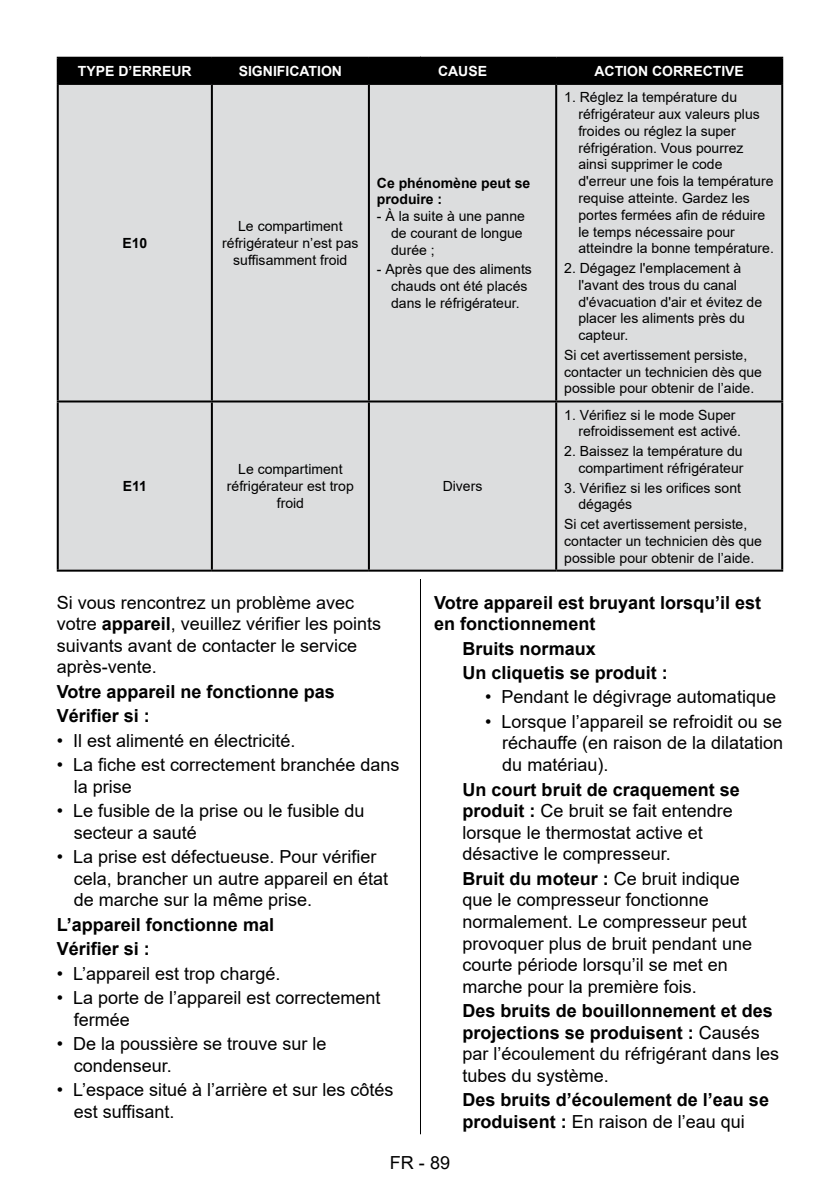
<style>
.page{position:relative;width:840px;height:1191px;background:#fff}
.page>*{position:absolute;margin:0;border:0;box-sizing:border-box;transform-origin:0 0}
.t1{font:18px/21.6px "Arial";color:#000}
.t2{font:700 18px/24.4px "Arial";color:#000}
.t3{font:14px/16.8px "Arial";color:#000}
.t4{font:700 14px "Arial";color:#fff}
.t5{font:700 14px/16.8px "Arial";color:#000}
.s1{font-weight:700}
.s2{font-weight:400}
</style>
<div class="page">
<hr style="left:420px;top:57px;width:1px;height:1077px;background:#000">
<div style="left:59px;top:59px;width:721px;height:24px;background:#000"></div>
<div style="left:59px;top:85px;width:721px;height:484px;background:#dcddde"></div>
<hr style="left:57px;top:57px;width:155px;height:2px;background:#000">
<hr style="left:57px;top:59px;width:2px;height:24px;background:#000">
<hr style="left:212px;top:57px;width:157px;height:2px;background:#000">
<hr style="left:211px;top:59px;width:2px;height:24px;background:#000">
<hr style="left:369px;top:57px;width:187px;height:2px;background:#000">
<hr style="left:368px;top:59px;width:2px;height:24px;background:#000">
<hr style="left:556px;top:57px;width:226px;height:2px;background:#000">
<hr style="left:555px;top:59px;width:2px;height:24px;background:#000">
<hr style="left:780px;top:59px;width:2px;height:24px;background:#000">
<hr style="left:57px;top:83px;width:155px;height:2px;background:#000">
<hr style="left:57px;top:85px;width:2px;height:315px;background:#000">
<hr style="left:212px;top:83px;width:157px;height:2px;background:#000">
<hr style="left:211px;top:85px;width:2px;height:315px;background:#000">
<hr style="left:369px;top:83px;width:187px;height:2px;background:#000">
<hr style="left:368px;top:85px;width:2px;height:315px;background:#000">
<hr style="left:556px;top:83px;width:226px;height:2px;background:#000">
<hr style="left:555px;top:85px;width:2px;height:315px;background:#000">
<hr style="left:780px;top:85px;width:2px;height:315px;background:#000">
<hr style="left:57px;top:400px;width:155px;height:2px;background:#000">
<hr style="left:57px;top:402px;width:2px;height:167px;background:#000">
<hr style="left:212px;top:400px;width:157px;height:2px;background:#000">
<hr style="left:211px;top:402px;width:2px;height:167px;background:#000">
<hr style="left:369px;top:400px;width:187px;height:2px;background:#000">
<hr style="left:368px;top:402px;width:2px;height:167px;background:#000">
<hr style="left:556px;top:400px;width:226px;height:2px;background:#000">
<hr style="left:555px;top:402px;width:2px;height:167px;background:#000">
<hr style="left:780px;top:402px;width:2px;height:167px;background:#000">
<hr style="left:57px;top:569px;width:155px;height:2px;background:#000">
<hr style="left:212px;top:569px;width:157px;height:2px;background:#000">
<hr style="left:369px;top:569px;width:187px;height:2px;background:#000">
<hr style="left:556px;top:569px;width:226px;height:2px;background:#000">
<p class="t4" style="left:78px;top:61px;width:115px">TYPE D’ERREUR</p>
<p class="t4" style="left:238px;top:61px;width:105px">SIGNIFICATION</p>
<p class="t4" style="left:438px;top:61px;width:50px">CAUSE</p>
<p class="t4" style="left:594px;top:61px;width:151px">ACTION CORRECTIVE</p>
<p class="t5" style="left:122px;top:235px;width:26px">E10</p>
<p class="t5" style="left:123px;top:478px;width:26px">E11</p>
<p class="t3" style="left:222px;top:218px;width:138px;text-align:center">Le compartiment réfrigérateur n’est pas suffisamment froid</p>
<p class="t5" style="left:376px;top:174px;width:155px">Ce phénomène peut se produire :</p>
<p class="t3" style="left:391px;top:208px;width:135px;text-indent:-14px">- À la suite à une panne de courant de longue durée ;</p>
<p class="t3" style="left:391px;top:261px;width:142px;text-indent:-14px">- Après que des aliments chauds ont été placés dans le réfrigérateur.</p>
<p class="t3" style="left:227px;top:461px;width:128px;text-align:center">Le compartiment réfrigérateur est trop froid</p>
<p class="t3" style="left:442px;top:478px;width:41px">Divers</p>
<p class="t3" style="left:578px;top:89px;width:197px;text-indent:-14px">1. Réglez la température du réfrigérateur aux valeurs plus froides ou réglez la super réfrigération. Vous pourrez ainsi supprimer le code<br>d'erreur une fois la température requise atteinte. Gardez les portes fermées afin de réduire le temps nécessaire pour atteindre la bonne température.</p>
<p class="t3" style="left:578px;top:259px;width:185px;text-indent:-14px">2. Dégagez l'emplacement à l'avant des trous du canal d'évacuation d'air et évitez de placer les aliments près du capteur.</p>
<p class="t3" style="left:564px;top:346px;width:199px">Si cet avertissement persiste, contacter un technicien dès que possible pour obtenir de l’aide.</p>
<p class="t3" style="left:578px;top:406px;width:164px;text-indent:-14px">1. Vérifiez si le mode Super refroidissement est activé.</p>
<p class="t3" style="left:564px;top:443px;width:181px;text-align:right">2. Baissez la température du compartiment réfrigérateur</p>
<p class="t3" style="left:578px;top:479px;width:164px;text-indent:-14px">3. Vérifiez si les orifices sont dégagés</p>
<p class="t3" style="left:564px;top:515px;width:199px">Si cet avertissement persiste, contacter un technicien dès que possible pour obtenir de l’aide.</p>
<p class="t1" style="left:57px;top:591px;width:326px">Si vous rencontrez un problème avec votre <span class="s1">appareil</span>, veuillez vérifier les points suivants avant de contacter le service après-vente.</p>
<p class="t2" style="left:57px;top:679px;width:279px">Votre appareil ne fonctionne pas<br>Vérifier si :</p>
<p class="t1" style="left:57px;top:729px;width:240px">• Il est alimenté en électricité.</p>
<p class="t1" style="left:74px;top:754px;width:327px;text-indent:-17px">• La fiche est correctement branchée dans la prise</p>
<p class="t1" style="left:74px;top:800px;width:292px;text-indent:-17px">• Le fusible de la prise ou le fusible du secteur a sauté</p>
<p class="t1" style="left:74px;top:846px;width:316px;text-indent:-17px">• La prise est défectueuse. Pour vérifier cela, brancher un autre appareil en état de marche sur la même prise.</p>
<p class="t2" style="left:57px;top:912px;width:219px">L’appareil fonctionne mal<br>Vérifier si :</p>
<p class="t1" style="left:57px;top:962px;width:225px">• L’appareil est trop chargé.</p>
<p class="t1" style="left:74px;top:987px;width:308px;text-indent:-17px">• La porte de l’appareil est correctement fermée</p>
<p class="t1" style="left:74px;top:1033px;width:254px;text-indent:-17px">• De la poussière se trouve sur le condenseur.</p>
<p class="t1" style="left:74px;top:1079px;width:321px;text-indent:-17px">• L’espace situé à l’arrière et sur les côtés est suffisant.</p>
<p class="t2" style="left:434px;top:591px;width:328px;line-height:21.6px">Votre appareil est bruyant lorsqu’il est en fonctionnement</p>
<p class="t2" style="left:462px;top:636px;width:207px">Bruits normaux<br>Un cliquetis se produit :</p>
<p class="t1" style="left:485px;top:686px;width:292px">• Pendant le dégivrage automatique</p>
<p class="t1" style="left:502px;top:710px;width:282px;text-align:justify;text-indent:-17px">• Lorsque l’appareil se refroidit ou se réchauffe (en raison de la dilatation du matériau).</p>
<p class="t1" style="left:462px;top:778px;width:279px"><span class="s1">Un court bruit de craquement se produit :</span> Ce bruit se fait entendre lorsque le thermostat active et désactive le compresseur.</p>
<p class="t1" style="left:462px;top:867px;width:291px"><span class="s1">Bruit du moteur :</span> Ce bruit indique que le compresseur fonctionne normalement. Le compresseur peut provoquer plus de bruit pendant une courte période lorsqu’il se met en marche pour la première fois.</p>
<p class="t1" style="left:462px;top:1000px;width:318px"><span class="s1">Des bruits de bouillonnement et des projections se produisent :</span> Causés par l’écoulement du réfrigérant dans les tubes du système.</p>
<p class="t2" style="left:462px;top:1089px;width:308px;line-height:21.6px">Des bruits d’écoulement de l’eau se produisent : <span class="s2">En raison de l’eau qui</span></p>
<p class="t1" style="left:390px;top:1152px;width:62px">FR - 89</p>
</div>
